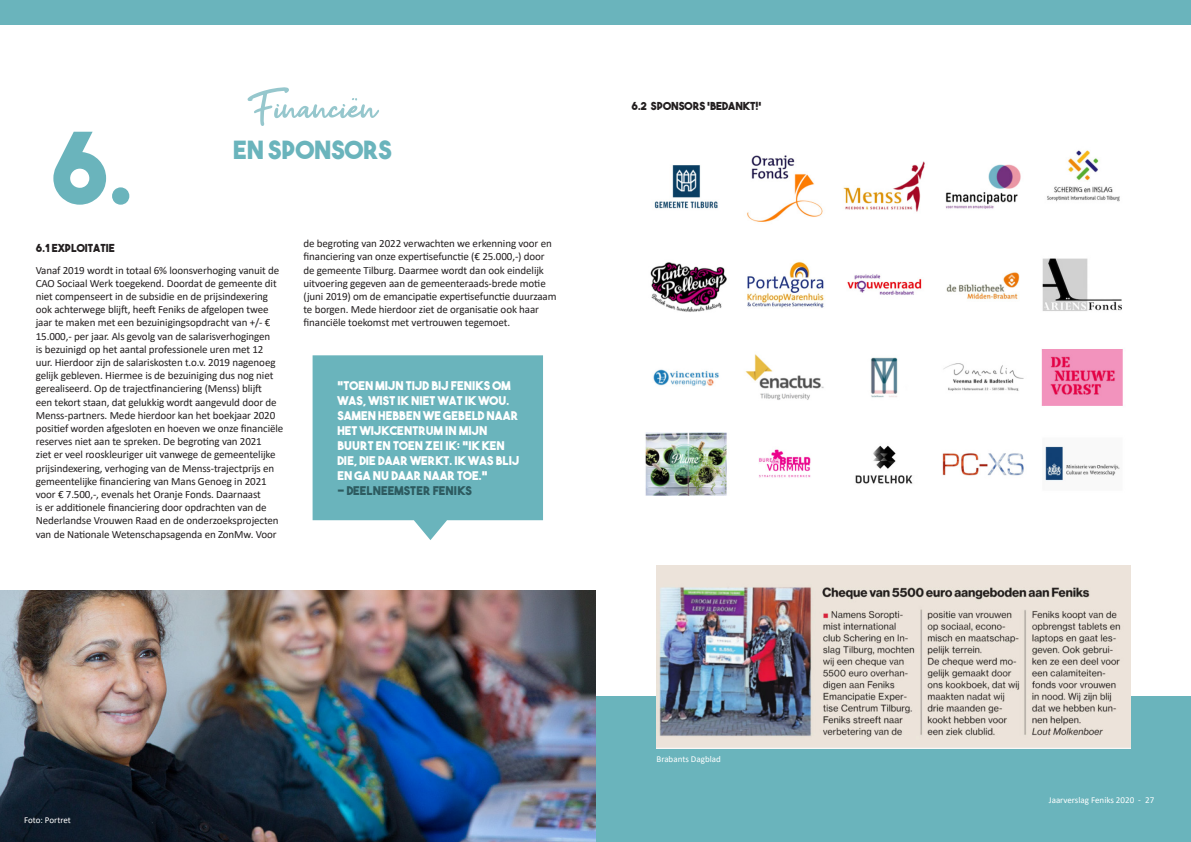
<style>
.page{position:relative;width:1191px;height:842px;background:#fff}
.page>*{position:absolute;margin:0;border:0;box-sizing:border-box;transform-origin:0 0}
.t1{font:99.2px "The Bold Font";color:#6ab4bc}
.t2{font:51px "Get Show";color:#96c7cd}
.t3{font:25px "The Bold Font";color:#6ab4bc}
.t4{font:12px/15px "The Bold Font";letter-spacing:.01em;color:#fff}
.t5{font:12px "The Bold Font";letter-spacing:.01em;color:#2d5b60}
.t6{font:11px/13.2px "Calibri";letter-spacing:-.01em;color:#231f20}
.Kopje{font:11px "The Bold Font";color:#231f20}
.t7{font:9px "Calibri";color:#fff}
</style>
<div class="page">
<div style="left:0;top:0;width:1191px;height:24px;background:#6ab4bc"></div>
<div style="left:0;top:696px;width:1191px;height:146px;background:#6ab4bc"></div>
<img style="left:656px;top:566px;width:474px;height:183px">
<img style="left:645px;top:150px;width:478px;height:346px">
<img style="left:0;top:590px;width:596px;height:252px">
<svg style="left:312px;top:355px;width:231px;height:185px;background:#79bbc2"></svg>
<p class="t2" style="left:248px;top:78px;width:131px">Financiën</p>
<p class="t1" style="left:50px;top:106px;width:83px">6.</p>
<p class="t3" style="left:233px;top:134px;width:160px">EN SPONSORS</p>
<p class="Kopje" style="left:36px;top:241px;width:81px">6.1 EXPLOITATIE</p>
<p class="t6" style="left:36px;top:263px;width:249px">Vanaf 2019 wordt in totaal 6% loonsverhoging vanuit de CAO Sociaal Werk toegekend. Doordat de gemeente dit niet compenseert in de subsidie en de prijsindexering ook achterwege blijft, heeft Feniks de afgelopen twee jaar te maken met een bezuinigingsopdracht van +/- € 15.000,- per jaar. Als gevolg van de salarisverhogingen<br>is bezuinigd op het aantal professionele uren met 12<br>uur. Hierdoor zijn de salariskosten t.o.v. 2019 nagenoeg gelijk gebleven. Hiermee is de bezuiniging dus nog niet gerealiseerd. Op de trajectfinanciering (Menss) blijft<br>een tekort staan, dat gelukkig wordt aangevuld door de Menss-partners. Mede hierdoor kan het boekjaar 2020 positief worden afgesloten en hoeven we onze financiële reserves niet aan te spreken. De begroting van 2021<br>ziet er veel rooskleuriger uit vanwege de gemeentelijke prijsindexering, verhoging van de Menss-trajectprijs en gemeentelijke financiering van Mans Genoeg in 2021 voor € 7.500,-, evenals het Oranje Fonds. Daarnaast<br>is er additionele financiering door opdrachten van de Nederlandse Vrouwen Raad en de onderzoeksprojecten van de Nationale Wetenschapsagenda en ZonMw. Voor</p>
<p class="t6" style="left:303px;top:237px;width:254px">de begroting van 2022 verwachten we erkenning voor en financiering van onze expertisefunctie (€ 25.000,-) door de gemeente Tilburg. Daarmee wordt dan ook eindelijk uitvoering gegeven aan de gemeenteraads-brede motie (juni 2019) om de emancipatie expertisefunctie duurzaam te borgen. Mede hierdoor ziet de organisatie ook haar financiële toekomst met vertrouwen tegemoet.</p>
<p class="t4" style="left:337px;top:378px;width:183px">“TOEN MIJN TIJD BIJ FENIKS OM<br>WAS, WIST IK NIET WAT IK WOU.<br>SAMEN HEBBEN WE GEBELD NAAR<br>HET WIJKCENTRUM IN MIJN<br>BUURT EN TOEN ZEI IK: “IK KEN<br>DIE, DIE DAAR WERKT. IK WAS BLIJ<br>EN GA NU DAAR NAAR TOE.”</p>
<p class="t5" style="left:337px;top:483px;width:136px">- DEELNEEMSTER FENIKS</p>
<p class="Kopje" style="left:631px;top:99px;width:131px">6.2 SPONSORS ‘BEDANKT!’</p>
<p class="t7" style="left:24px;top:814px;width:48px">Foto: Portret</p>
<p class="t7" style="left:656px;top:753px;width:66px">Brabants Dagblad</p>
<p class="t7" style="left:1048px;top:794px;width:107px">Jaarverslag Feniks 2020 - 27</p>
</div>
